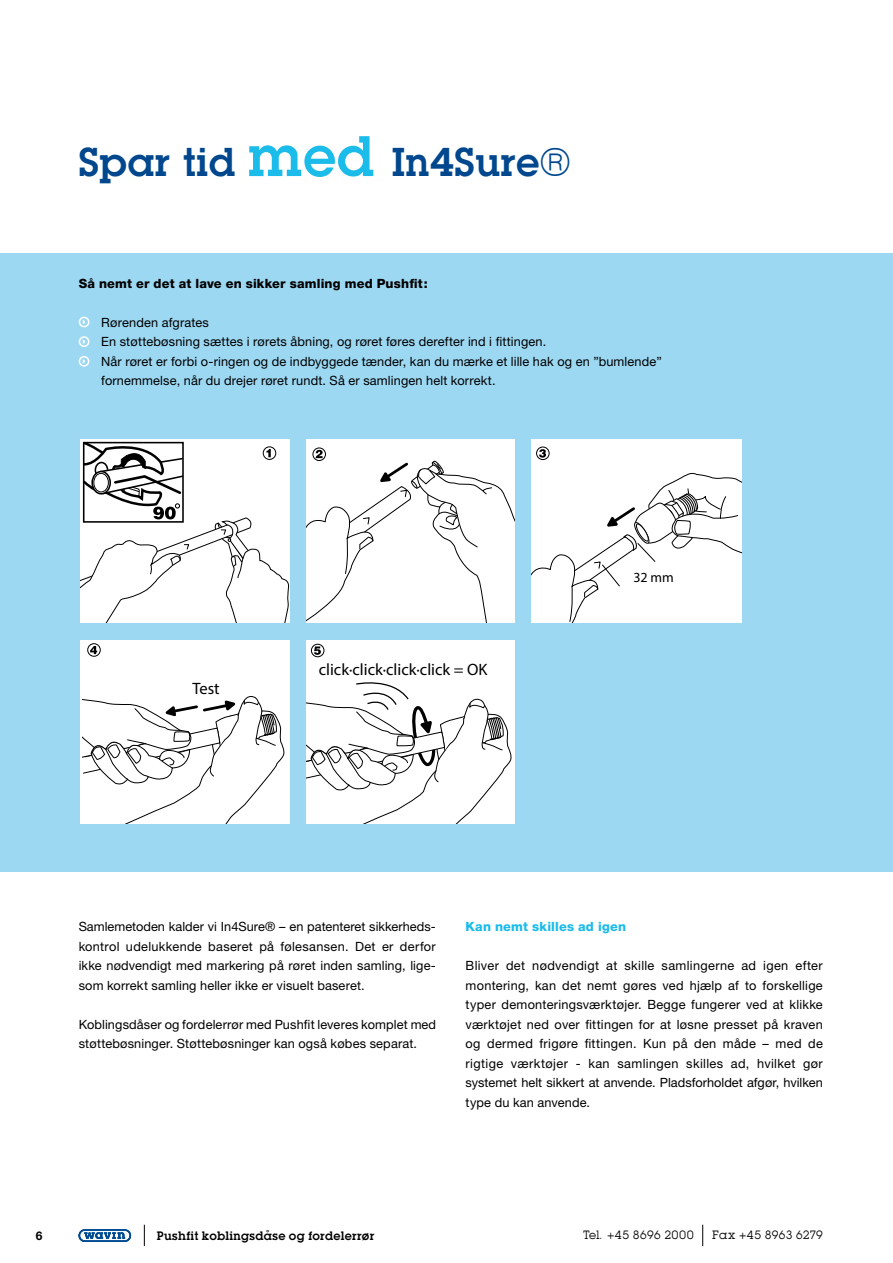
<style>
.page{position:relative;width:893px;height:1263px;background:#fff}
.page>*{position:absolute;margin:0;border:0;box-sizing:border-box;transform-origin:0 0}
.t1{font:36px "Lubalin Demi";color:#00478d}
.t2{font:700 condensed 18.9px "Helvetica";color:#000}
.t3{font:700 condensed 17.1px "Helvetica";color:#000}
.t4{font:700 condensed 16.5px "Helvetica";color:#000}
.t5{font:13.95px "Myriad Pro";color:#000}
.t6{font:700 13.8px "Helvetica Neue";color:#000}
.t7{font:12.75px/19.5px "Helvetica Neue";letter-spacing:.01em;color:#000;text-align:justify}
.t8{font:800 12.75px "Helvetica Neue";letter-spacing:.015em;color:#000}
.t9{font:800 12.75px "Helvetica Neue";letter-spacing:.015em;color:#1bbbea}
.t10{font:700 12px "Helvetica Neue";color:#000}
.t11{font:10.95px "Lubalin Demi";letter-spacing:.02em;color:#000}
.t12{font:10.8px "Lubalin";letter-spacing:.055em;color:#000}
.s1{font-size:51px;color:#1bbbea}
</style>
<div class="page">
<svg style="left:144px;top:1225px;width:1px;height:21px"></svg>
<svg style="left:702px;top:1225px;width:1px;height:21px"></svg>
<svg style="left:78px;top:1229px;width:53px;height:13px"></svg>
<div style="left:0;top:404px;width:893px;height:468px;background:#9dd8f3"></div>
<div style="left:0;top:253px;width:893px;height:161px;background:#9dd8f3"></div>
<svg style="left:80px;top:440px;width:209px;height:183px;background:#e9e9e9"></svg>
<div style="left:263px;top:446px;width:13px;height:14px;border:1px solid #000;border-radius:50%"></div>
<div style="left:76px;top:630px;width:222px;height:204px;background:#fff"></div>
<svg style="left:90px;top:646px;width:7px;height:8px"></svg>
<div style="left:87px;top:643px;width:14px;height:14px;border:1px solid #000;border-radius:50%"></div>
<svg style="left:82px;top:696px;width:203px;height:128px"></svg>
<svg style="left:306px;top:439px;width:436px;height:385px"></svg>
<div style="left:311px;top:644px;width:13px;height:13px;border:1px solid #000;border-radius:50%"></div>
<div style="left:79px;top:824px;width:478px;height:41px;background:#9dd8f3"></div>
<div style="left:291px;top:431px;width:15px;height:401px;background:#9dd8f3"></div>
<div style="left:76px;top:623px;width:699px;height:17px;background:#9dd8f3"></div>
<div style="left:516px;top:428px;width:15px;height:402px;background:#9dd8f3"></div>
<div style="left:79px;top:317px;width:10px;height:10px;border:2px solid #fff;border-radius:50%"></div>
<svg style="left:81px;top:319px;width:5px;height:6px"></svg>
<div style="left:79px;top:336px;width:10px;height:11px;border:2px solid #fff;border-radius:50%"></div>
<svg style="left:81px;top:338px;width:5px;height:7px"></svg>
<div style="left:79px;top:356px;width:10px;height:11px;border:2px solid #fff;border-radius:50%"></div>
<svg style="left:81px;top:358px;width:5px;height:7px"></svg>
<h1 class="t1" style="left:79px;top:136px;width:493px">Spar tid <span class="s1">med</span> In4Sure®</h1>
<p class="t8" style="left:79px;top:276px;width:351px">Så nemt er det at lave en sikker samling med Pushfit:</p>
<p class="t7" style="left:101px;top:312px;width:562px;text-align:left">Rørenden afgrates<br>En støttebøsning sættes i rørets åbning, og røret føres derefter ind i fittingen.<br>Når røret er forbi o-ringen og de indbyggede tænder, kan du mærke et lille hak og en ”bumlende” fornemmelse, når du drejer røret rundt. Så er samlingen helt korrekt.</p>
<p class="t6" style="left:60px;top:320px;width:183px">MONTERINGSVEJLEDNING</p>
<p class="t4" style="left:193px;top:678px;width:29px">Test</p>
<p class="t4" style="left:319px;top:659px;width:170px">click·click·click·click = OK</p>
<p class="t5" style="left:633px;top:568px;width:42px">32 mm</p>
<p class="t7" style="left:79px;top:917px;width:359px">Samlemetoden kalder vi In4Sure® – en patenteret sikkerheds&shy;kontrol udelukkende baseret på følesansen. Det er derfor ikke nødvendigt med markering på røret inden samling, lige&shy;som korrekt samling heller ikke er visuelt baseret.</p>
<p class="t7" style="left:79px;top:1014px;width:359px">Koblingsdåser og fordelerrør med Pushfit leveres komplet med støttebøsninger. Støttebøsninger kan også købes separat.</p>
<p class="t9" style="left:466px;top:919px;width:162px">Kan nemt skilles ad igen</p>
<p class="t7" style="left:466px;top:956px;width:359px">Bliver det nødvendigt at skille samlingerne ad igen efter montering, kan det nemt gøres ved hjælp af to forskellige typer demonteringsværktøjer. Begge fungerer ved at klikke værktøjet ned over fittingen for at løsne presset på kraven og dermed frigøre fittingen. Kun på den måde – med de rigtige værktøjer - kan samlingen skilles ad, hvilket gør systemet helt sikkert at anvende. Pladsforholdet afgør, hvilken type du kan anvende.</p>
<h3 class="t3" style="left:784px;top:1008px;width:35px">OBS!</h3>
<h3 class="t3" style="left:560px;top:1013px;width:35px">OBS!</h3>
<h2 class="t2" style="left:792px;top:1071px;width:40px">Push</h2>
<p class="t10" style="left:36px;top:1228px;width:8px">6</p>
<p class="t11" style="left:157px;top:1227px;width:219px">Pushfit koblingsdåse og fordelerrør</p>
<p class="t12" style="left:583px;top:1228px;width:112px">Tel. +45 8696 2000</p>
<p class="t12" style="left:712px;top:1228px;width:112px">Fax +45 8963 6279</p>
</div>
